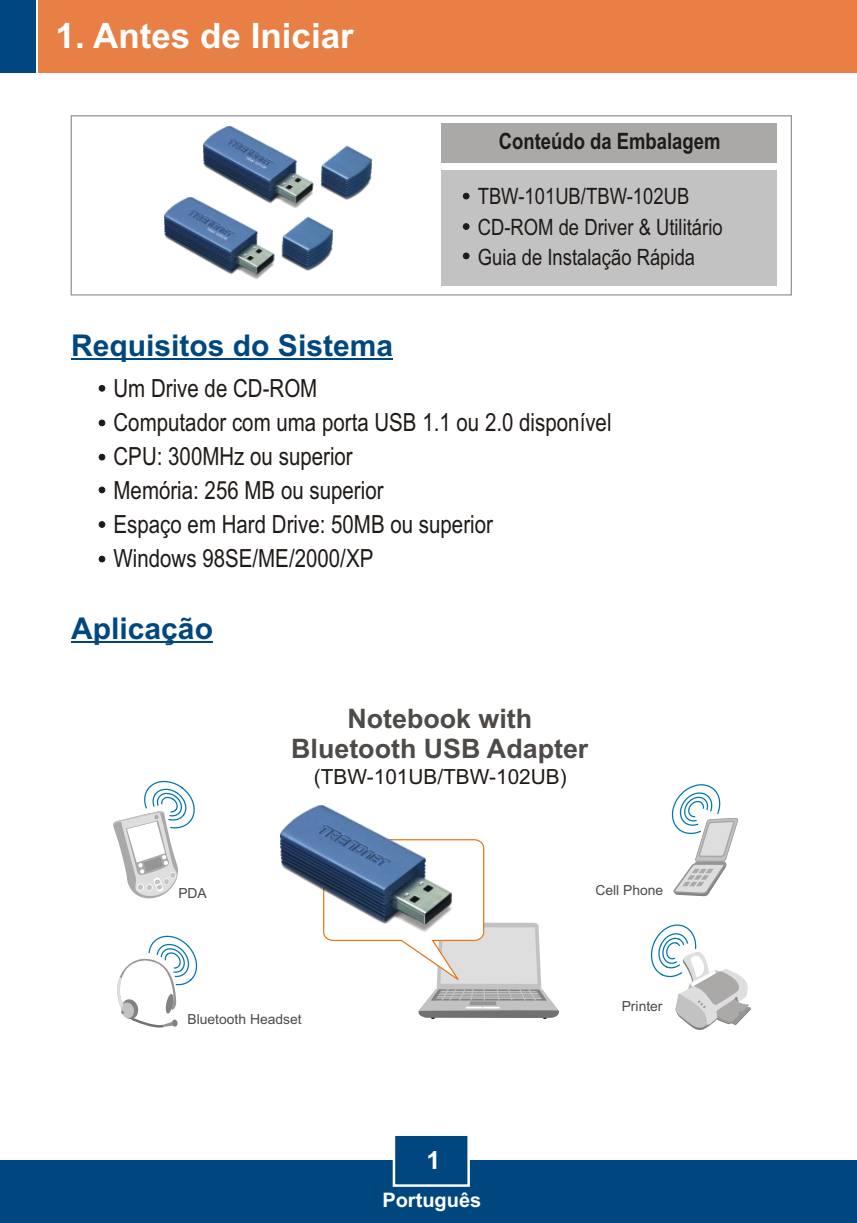
<style>
.page{position:relative;width:857px;height:1223px;background:#fff}
.page>*{position:absolute;margin:0;border:0;box-sizing:border-box;transform-origin:0 0}
.t1{font:700 35px "Arial";color:#fff}
.t2{font:700 30px "Arial";color:#004780}
.t3{font:700 26.75px/30px "Arial";color:#4d4a47;text-align:center}
.t4{font:25px/34px "Arial Narrow";color:#1f1a17}
.t5{font:700 25px "Arial";color:#fff}
.t6{font:22.5px/30.5px "Arial Narrow";color:#1f1a17}
.t7{font:700 22.5px "Arial Narrow";color:#1f1a17}
.t8{font:20.75px "Arial";color:#1f1a17}
.t9{font:700 20px "Arial";color:#fff}
.t10{font:14px "Arial";color:#4d4a47}
</style>
<div class="page">
<div style="left:0;top:1160px;width:857px;height:63px;background:#004780"></div>
<div style="left:38px;top:0;width:819px;height:73px;background:#e88045"></div>
<div style="left:0;top:0;width:36px;height:73px;background:#004780"></div>
<svg style="left:392px;top:1136px;width:78px;height:51px"></svg>
<svg style="left:70px;top:115px;width:722px;height:181px"></svg>
<div style="left:441px;top:171px;width:336px;height:115px;background:#c2c2c2"></div>
<div style="left:441px;top:123px;width:336px;height:40px;background:#aba8a8"></div>
<svg style="left:463px;top:193px;width:6px;height:6px"></svg>
<svg style="left:99px;top:385px;width:6px;height:6px"></svg>
<svg style="left:463px;top:223px;width:6px;height:7px"></svg>
<svg style="left:99px;top:420px;width:6px;height:6px"></svg>
<svg style="left:463px;top:253px;width:6px;height:6px"></svg>
<svg style="left:99px;top:454px;width:6px;height:6px"></svg>
<svg style="left:99px;top:487px;width:6px;height:6px"></svg>
<svg style="left:99px;top:521px;width:6px;height:6px"></svg>
<svg style="left:99px;top:556px;width:6px;height:6px"></svg>
<img style="left:165px;top:198px;width:168px;height:81px">
<img style="left:204px;top:127px;width:167px;height:81px">
<svg style="left:117px;top:935px;width:80px;height:93px"></svg>
<svg style="left:323px;top:839px;width:236px;height:180px"></svg>
<svg style="left:672px;top:784px;width:66px;height:112px"></svg>
<svg style="left:651px;top:924px;width:100px;height:107px"></svg>
<svg style="left:113px;top:781px;width:82px;height:117px"></svg>
<img style="left:280px;top:805px;width:172px;height:127px">
<hr style="left:71px;top:358px;width:322px;height:2px;background:#004780">
<hr style="left:71px;top:641px;width:142px;height:2px;background:#004780">
<h1 class="t1" style="left:56px;top:23px;width:300px">1. Antes de Iniciar</h1>
<p class="t2" style="left:71px;top:334px;width:323px">Requisitos do Sistema</p>
<p class="t7" style="left:499px;top:133px;width:223px">Conteúdo da Embalagem</p>
<p class="t6" style="left:478px;top:183px;width:246px">TBW-101UB/TBW-102UB<br>CD-ROM de Driver &amp; Utilitário<br>Guia de Instalação Rápida</p>
<p class="t4" style="left:114px;top:374px;width:499px">Um Drive de CD-ROM<br>Computador com uma porta USB 1.1 ou 2.0 disponível<br>CPU: 300MHz ou superior<br>Memória: 256 MB ou superior<br>Espaço em Hard Drive: 50MB ou superior<br>Windows 98SE/ME/2000/XP</p>
<p class="t2" style="left:71px;top:617px;width:143px">Aplicação</p>
<p class="t3" style="left:291px;top:705px;width:299px">Notebook with<br>Bluetooth USB Adapter</p>
<p class="t8" style="left:314px;top:768px;width:254px">(TBW-101UB/TBW-102UB)</p>
<p class="t10" style="left:178px;top:888px;width:30px">PDA</p>
<p class="t10" style="left:595px;top:884px;width:69px">Cell Phone</p>
<p class="t10" style="left:187px;top:1013px;width:116px">Bluetooth Headset</p>
<p class="t5" style="left:426px;top:1150px;width:15px">1</p>
<p class="t9" style="left:382px;top:1192px;width:100px">Português</p>
<p class="t10" style="left:622px;top:1001px;width:42px">Printer</p>
</div>
